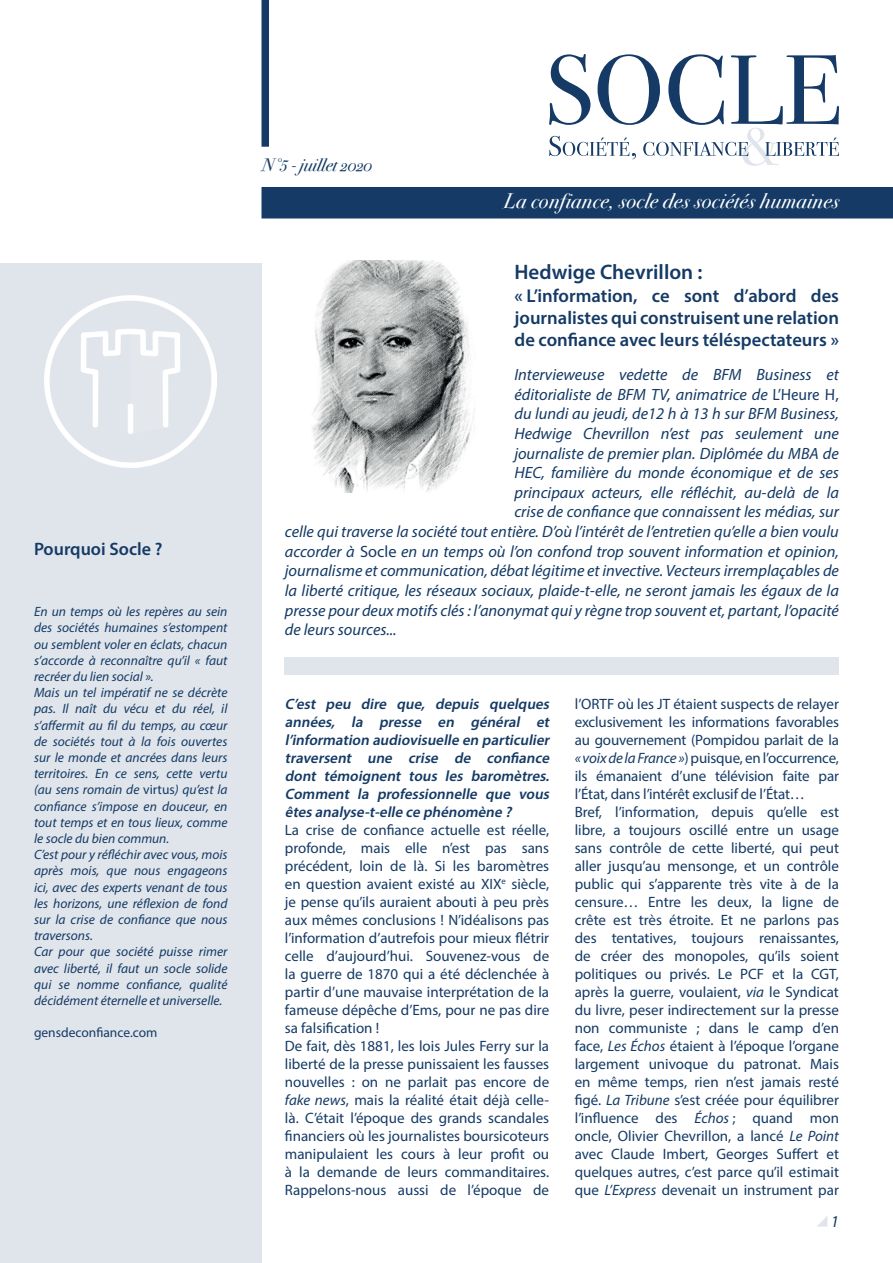
<style>
.page{position:relative;width:893px;height:1263px;background:#fff}
.page>*{position:absolute;margin:0;border:0;box-sizing:border-box;transform-origin:0 0}
.t1{font:italic 21px "Bodoni Svty Two OSITCTT";letter-spacing:.02em;color:#fff}
.t2{font:600 21px "Myriad Pro";color:#143a65}
.t3{font:600 18.6px/22.4px "Myriad Pro";color:#143a65;text-align:justify}
.t4{font:italic 18px "Bodoni Svty Two OSITCTT";color:#143a65}
.t5{font:600 18px "Myriad Pro";color:#143a65}
.t6{font:italic 16.5px "Myriad Pro";color:#143a65}
.t7{font:italic 16.35px "Myriad Pro";color:#143a65}
.t8{font:15px/18px "Myriad Pro";color:#143a65}
.t9{font:italic 600 15px/18px "Myriad Pro";color:#143a65;text-align:justify}
.t10{font:italic 13.5px/16.2px "Myriad Pro";color:#143a65}
.t11{font:13.5px "Myriad Pro";color:#143a65}
.s1{font-style:normal}
.s2{font-style:italic}
</style>
<div class="page">
<div style="left:261px;top:0;width:8px;height:147px;background:#143a65"></div>
<div style="left:261px;top:187px;width:632px;height:31px;background:#143a65"></div>
<div style="left:285px;top:657px;width:554px;height:17px;background:#e0e5eb"></div>
<div style="left:0;top:264px;width:261px;height:999px;background:#e0e5eb"></div>
<img style="left:45px;top:296px;width:172px;height:171px">
<svg style="left:549px;top:54px;width:290px;height:112px"></svg>
<svg style="left:817px;top:1216px;width:10px;height:10px"></svg>
<img style="left:312px;top:261px;width:163px;height:231px">
<p class="t5" style="left:34px;top:538px;width:130px">Pourquoi Socle ?</p>
<p class="t10" style="left:34px;top:603px;width:195px">En un temps où les repères au sein des sociétés humaines s’estompent ou semblent voler en éclats, chacun s’accorde à reconnaître qu’il « faut recréer du lien social ».<br>Mais un tel impératif ne se décrète pas. Il naît du vécu et du réel, il s’affermit au fil du temps, au cœur de sociétés tout à la fois ouvertes sur le monde et ancrées dans leurs territoires. En ce sens, cette vertu (au sens romain de <span class="s1">virtus</span>) qu’est la confiance s’impose en douceur, en tout temps et en tous lieux, comme le socle du bien commun.<br>C’est pour y réfléchir avec vous, mois après mois, que nous engageons ici, avec des experts venant de tous les horizons, une réflexion de fond sur la crise de confiance que nous traversons.<br>Car pour que société puisse rimer avec liberté, il faut un socle solide qui se nomme confiance, qualité décidément éternelle et universelle.</p>
<p class="t11" style="left:34px;top:1024px;width:125px">gensdeconfiance.com</p>
<p class="t4" style="left:261px;top:154px;width:112px">N°5 - juillet 2020</p>
<h1 class="t1" style="left:503px;top:188px;width:337px">La confiance, socle des sociétés humaines</h1>
<h1 class="t2" style="left:514px;top:259px;width:190px">Hedwige Chevrillon :</h1>
<p class="t3" style="left:514px;top:284px;width:326px">« L’information, ce sont d’abord des journalistes qui construisent une relation de confiance avec leurs téléspectateurs »</p>
<p class="t7" style="left:514px;top:364px;width:326px">Intervieweuse vedette de BFM Business et</p>
<p class="t7" style="left:514px;top:384px;width:326px">éditorialiste de BFM TV, animatrice de L’Heure H<span class="s1">,</span></p>
<p class="t7" style="left:514px;top:404px;width:326px">du lundi au jeudi, de12 h à 13 h sur BFM Business,</p>
<p class="t7" style="left:514px;top:423px;width:326px">Hedwige Chevrillon n’est pas seulement une</p>
<p class="t7" style="left:514px;top:443px;width:326px">journaliste de premier plan. Diplômée du MBA de</p>
<p class="t7" style="left:514px;top:463px;width:326px">HEC, familière du monde économique et de ses</p>
<p class="t7" style="left:514px;top:482px;width:326px">principaux acteurs, elle réfléchit, au-delà de la</p>
<p class="t7" style="left:514px;top:502px;width:326px">crise de confiance que connaissent les médias, sur</p>
<p class="t7" style="left:285px;top:521px;width:555px">celle qui traverse la société tout entière. D’où l’intérêt de l’entretien qu’elle a bien voulu</p>
<p class="t7" style="left:285px;top:541px;width:556px">accorder à <span class="s1">Socle</span> en un temps où l’on confond trop souvent information et opinion,</p>
<p class="t7" style="left:285px;top:561px;width:556px">journalisme et communication, débat légitime et invective. Vecteurs irremplaçables de</p>
<p class="t7" style="left:285px;top:580px;width:555px">la liberté critique, les réseaux sociaux, plaide-t-elle, ne seront jamais les égaux de la</p>
<p class="t7" style="left:285px;top:600px;width:556px">presse pour deux motifs clés : l’anonymat qui y règne trop souvent et, partant, l’opacité</p>
<p class="t7" style="left:285px;top:620px;width:113px">de leurs sources...</p>
<p class="t9" style="left:285px;top:694px;width:269px">C’est peu dire que, depuis quelques années, la presse en général et l’information audiovisuelle en particulier traversent une crise de confiance dont témoignent tous les baromètres.<br>Comment la professionnelle que vous êtes analyse-t-elle ce phénomène ?</p>
<p class="t8" style="left:285px;top:820px;width:266px">La crise de confiance actuelle est réelle, profonde, mais elle n’est pas sans précédent, loin de là. Si les baromètres en question avaient existé au XIX<sup>e</sup> siècle, je pense qu’ils auraient abouti à peu près aux mêmes conclusions ! N’idéalisons pas l’information d’autrefois pour mieux flétrir celle d’aujourd’hui. Souvenez-vous de la guerre de 1870 qui a été déclenchée à partir d’une mauvaise interprétation de la fameuse dépêche d’Ems, pour ne pas dire sa falsification !<br>De fait, dès 1881, les lois Jules Ferry sur la liberté de la presse punissaient les fausses nouvelles : on ne parlait pas encore de <span class="s2">fake news</span>, mais la réalité était déjà celle&shy;là. C’était l’époque des grands scandales financiers où les journalistes boursicoteurs manipulaient les cours à leur profit ou à la demande de leurs commanditaires.<br>Rappelons-nous aussi de l’époque de</p>
<p class="t8" style="left:575px;top:694px;width:266px">l’ORTF où les JT étaient suspects de relayer exclusivement les informations favorables au gouvernement (Pompidou parlait de la <span class="s2">« voix de la France »</span>) puisque, en l’occurrence, ils émanaient d’une télévision faite par l’État, dans l’intérêt exclusif de l’État…<br>Bref, l’information, depuis qu’elle est libre, a toujours oscillé entre un usage sans contrôle de cette liberté, qui peut aller jusqu’au mensonge, et un contrôle public qui s’apparente très vite à de la censure… Entre les deux, la ligne de crête est très étroite. Et ne parlons pas des tentatives, toujours renaissantes, de créer des monopoles, qu’ils soient politiques ou privés. Le PCF et la CGT, après la guerre, voulaient, <span class="s2">via</span> le Syndicat du livre, peser indirectement sur la presse non communiste ; dans le camp d’en face, <span class="s2">Les Échos</span> étaient à l’époque l’organe largement univoque du patronat. Mais en même temps, rien n’est jamais resté figé. <span class="s2">La Tribune</span> s’est créée pour équilibrer l’influence des <span class="s2">Échos</span> ; quand mon oncle, Olivier Chevrillon, a lancé <span class="s2">Le Point </span>avec Claude Imbert, Georges Suffert et quelques autres, c’est parce qu’il estimait que <span class="s2">L’Express</span> devenait un instrument par</p>
<p class="t6" style="left:831px;top:1211px;width:10px">1</p>
</div>
